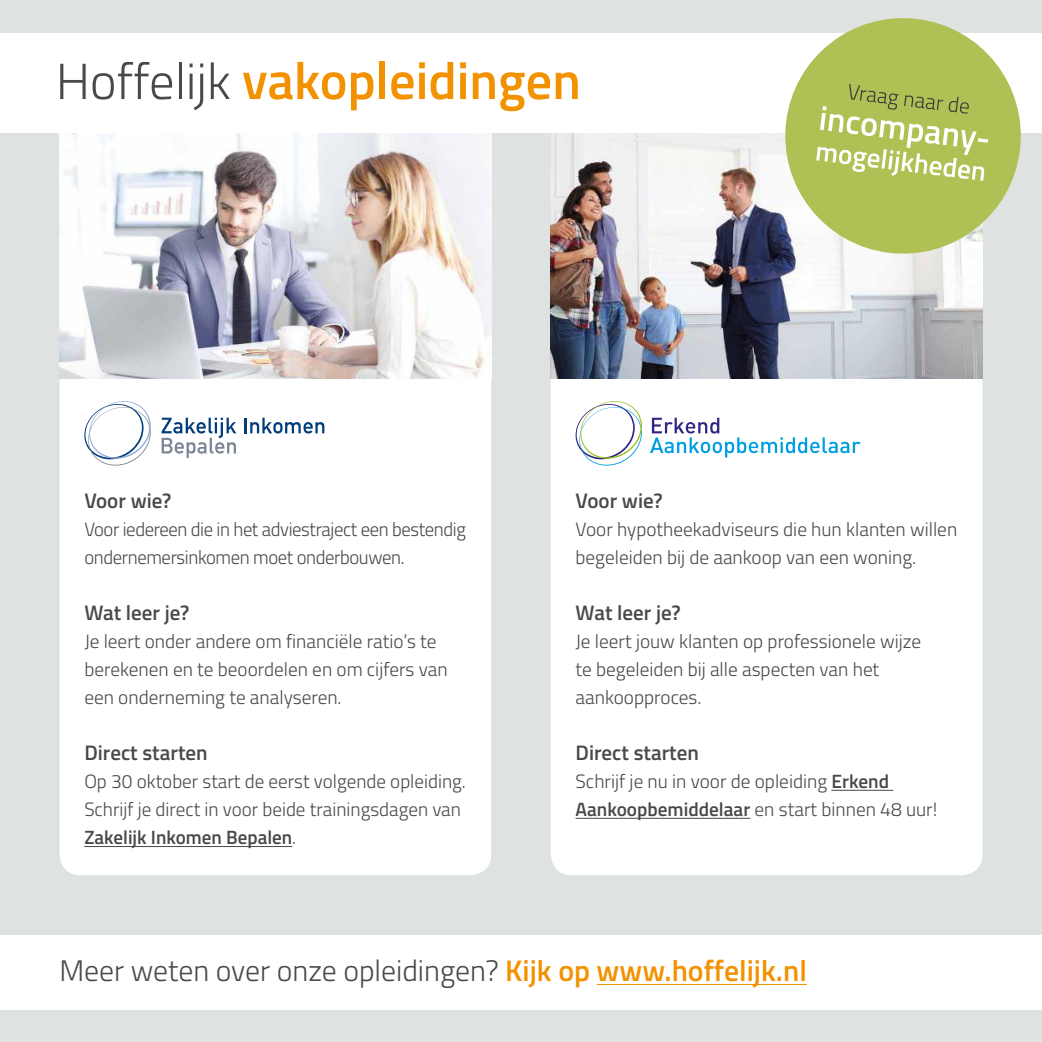
<style>
.page{position:relative;width:1042px;height:1042px;background:#dee2e0}
.page>*{position:absolute;margin:0;border:0;box-sizing:border-box;transform-origin:0 0}
.t1{font:600 52.5px "Titillium";color:#f39200}
.t2{font:300 29.75px "Titillium";color:#4a4948}
.t3{font:600 21px "Titillium";color:#4a4948}
.t4{font:300 19.25px/28px "Titillium";color:#4a4948}
.t5{font:300 19.25px/28px "Titillium";letter-spacing:-.02em;color:#4a4948}
.s1{font-weight:300;font-size:50.75px;color:#4a4948}
.s2{font-weight:600}
.s3{font-weight:600;color:#f39200}
</style>
<div class="page">
<div style="left:0;top:935px;width:1042px;height:74px;background:#fff"></div>
<hr style="left:597px;top:984px;width:210px;height:1px;background:#f39200">
<div style="left:551px;top:181px;width:431px;height:694px;background:#fff;border-radius:21px"></div>
<hr style="left:831px;top:790px;width:62px;height:1px;background:#4a4948">
<hr style="left:575px;top:818px;width:175px;height:1px;background:#4a4948">
<svg style="left:650px;top:418px;width:210px;height:39px"></svg>
<svg style="left:575px;top:401px;width:67px;height:65px"></svg>
<img style="left:551px;top:133px;width:431px;height:245px">
<div style="left:60px;top:91px;width:431px;height:784px;background:#fff;border-radius:21px"></div>
<hr style="left:84px;top:846px;width:208px;height:1px;background:#4a4948">
<svg style="left:84px;top:401px;width:67px;height:65px"></svg>
<hr style="left:244px;top:418px;width:3px;height:15px;background:#003d7c">
<svg style="left:250px;top:418px;width:74px;height:15px"></svg>
<svg style="left:162px;top:418px;width:74px;height:40px"></svg>
<img style="left:60px;top:133px;width:431px;height:245px">
<div style="left:0;top:33px;width:1042px;height:100px;background:#fff"></div>
<svg style="left:778px;top:18px;width:243px;height:243px;fill:#afc154"></svg>
<svg style="left:816px;top:84px;width:172px;height:97px;background:#b8c76d"></svg>
<h1 class="t1" style="left:56px;top:60px;width:526px"><span class="s1">Hoffelijk</span> vakopleidingen</h1>
<p class="t3" style="left:84px;top:492px;width:89px">Voor wie?</p>
<p class="t5" style="left:84px;top:517px;width:383px">Voor iedereen die in het adviestraject een bestendig ondernemersinkomen moet onderbouwen.</p>
<p class="t3" style="left:84px;top:604px;width:107px">Wat leer je?</p>
<p class="t4" style="left:84px;top:629px;width:365px">Je leert onder andere om financiële ratio’s te berekenen en te beoordelen en om cijfers van een onderneming te analyseren.</p>
<p class="t3" style="left:84px;top:744px;width:125px">Direct starten</p>
<p class="t4" style="left:84px;top:769px;width:383px">Op 30 oktober start de eerst volgende opleiding.<br>Schrijf je direct in voor beide trainingsdagen van<br><span class="s2">Zakelijk Inkomen Bepalen</span>.</p>
<p class="t3" style="left:575px;top:492px;width:89px">Voor wie?</p>
<p class="t4" style="left:575px;top:517px;width:383px">Voor hypotheekadviseurs die hun klanten willen begeleiden bij de aankoop van een woning.</p>
<p class="t3" style="left:575px;top:604px;width:107px">Wat leer je?</p>
<p class="t4" style="left:575px;top:629px;width:347px">Je leert jouw klanten op professionele wijze te begeleiden bij alle aspecten van het aankoopproces.</p>
<p class="t3" style="left:575px;top:744px;width:125px">Direct starten</p>
<p class="t4" style="left:575px;top:769px;width:363px">Schrijf je nu in voor de opleiding <span class="s2">Erkend<br>Aankoopbemiddelaar</span> en start binnen 48 uur!</p>
<h2 class="t2" style="left:60px;top:959px;width:749px">Meer weten over onze opleidingen? <span class="s3">Kijk op www.hoffelijk.nl</span></h2>
</div>
